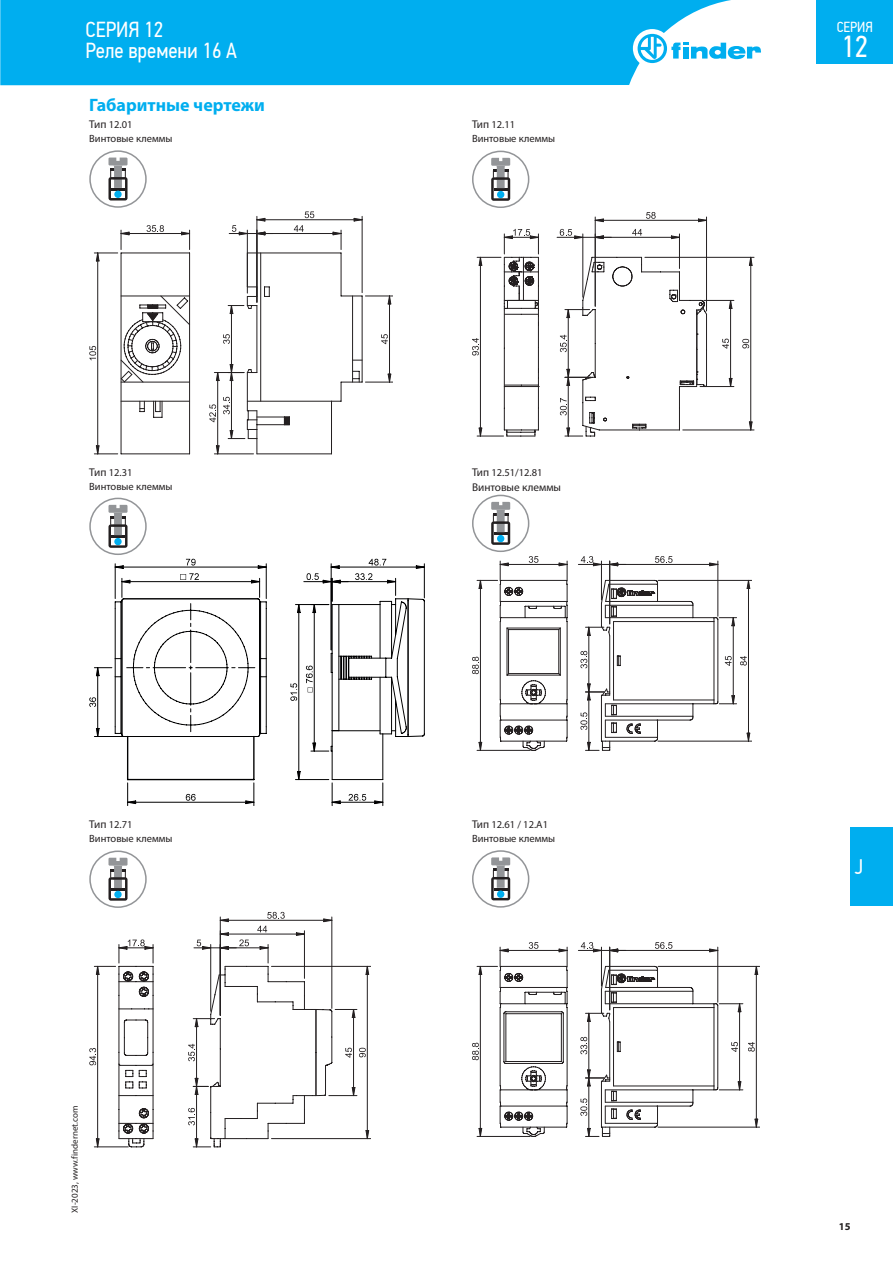
<style>
.page{position:relative;width:893px;height:1263px;background:#fff}
.page>*{position:absolute;margin:0;border:0;box-sizing:border-box;transform-origin:0 0}
.t1{font:30.3px "PF Din Text Cond Pro";color:#fff}
.t2{font:21.75px/21px "PF Din Text Cond Pro";color:#fff}
.t3{font:21px "PF Din Text Cond Pro";color:#fff}
.t4{font:700 18px "Myriad Pro";color:#00aeef}
.t5{font:14.55px "PF Din Text Cond Pro";color:#fff}
.t6{font:11.25px "Myriad Pro";color:#231f20}
.t7{font:10.5px/14.2px "Myriad Pro";color:#231f20}
.t8{font:700 10.5px "Myriad Pro";color:#231f20}
.t9{font:9px "Myriad Pro";color:#231f20}
.s1{font-size:11.25px}
</style>
<div class="page">
<div style="left:0;top:0;width:731px;height:85px;background:#00aeef"></div>
<div style="left:633px;top:29px;width:38px;height:39px;background:#fff;border-radius:50%"></div>
<svg style="left:638px;top:34px;width:123px;height:29px"></svg>
<div style="left:816px;top:0;width:77px;height:64px;background:#00aeef"></div>
<div style="left:850px;top:827px;width:43px;height:79px;background:#00aeef"></div>
<div style="left:89px;top:150px;width:58px;height:58px;border:2px solid #939598;border-radius:50%"></div>
<svg style="left:108px;top:158px;width:20px;height:42px"></svg>
<hr style="left:121px;top:453px;width:69px;height:1px;background:#231f20">
<hr style="left:189px;top:253px;width:1px;height:201px;background:#231f20">
<hr style="left:121px;top:252px;width:69px;height:1px;background:#231f20">
<hr style="left:121px;top:253px;width:1px;height:201px;background:#231f20">
<svg style="left:121px;top:296px;width:69px;height:122px"></svg>
<svg style="left:147px;top:225px;width:17px;height:7px"></svg>
<svg style="left:181px;top:230px;width:9px;height:20px"></svg>
<hr style="left:121px;top:233px;width:69px;height:1px;background:#231f20">
<svg style="left:89px;top:346px;width:7px;height:14px"></svg>
<svg style="left:94px;top:230px;width:35px;height:31px"></svg>
<svg style="left:94px;top:446px;width:24px;height:9px"></svg>
<hr style="left:97px;top:253px;width:1px;height:201px;background:#231f20">
<hr style="left:214px;top:454px;width:39px;height:1px;background:#231f20">
<svg style="left:209px;top:211px;width:184px;height:243px"></svg>
<hr style="left:231px;top:372px;width:1px;height:67px;background:#231f20">
<div style="left:472px;top:151px;width:57px;height:57px;border:2px solid #939598;border-radius:50%"></div>
<svg style="left:491px;top:158px;width:19px;height:43px"></svg>
<hr style="left:704px;top:300px;width:30px;height:1px;background:#231f20">
<hr style="left:700px;top:386px;width:34px;height:1px;background:#231f20">
<svg style="left:722px;top:339px;width:7px;height:10px"></svg>
<svg style="left:729px;top:300px;width:3px;height:9px"></svg>
<svg style="left:729px;top:378px;width:3px;height:8px"></svg>
<hr style="left:730px;top:300px;width:1px;height:86px;background:#231f20">
<hr style="left:595px;top:217px;width:1px;height:89px;background:#231f20">
<hr style="left:706px;top:217px;width:1px;height:94px;background:#231f20">
<svg style="left:646px;top:212px;width:10px;height:7px"></svg>
<svg style="left:595px;top:219px;width:8px;height:3px"></svg>
<svg style="left:698px;top:219px;width:8px;height:3px"></svg>
<hr style="left:595px;top:220px;width:111px;height:1px;background:#231f20">
<hr style="left:645px;top:257px;width:109px;height:1px;background:#231f20">
<hr style="left:683px;top:430px;width:71px;height:1px;background:#231f20">
<svg style="left:742px;top:339px;width:7px;height:9px"></svg>
<svg style="left:749px;top:257px;width:3px;height:9px"></svg>
<svg style="left:749px;top:422px;width:3px;height:8px"></svg>
<hr style="left:750px;top:257px;width:1px;height:173px;background:#231f20">
<svg style="left:472px;top:229px;width:235px;height:208px"></svg>
<hr style="left:568px;top:310px;width:1px;height:67px;background:#231f20">
<div style="left:89px;top:498px;width:58px;height:57px;border:2px solid #939598;border-radius:50%"></div>
<svg style="left:108px;top:505px;width:20px;height:43px"></svg>
<hr style="left:128px;top:779px;width:126px;height:1px;background:#000001">
<hr style="left:253px;top:736px;width:2px;height:43px;background:#000001">
<hr style="left:127px;top:736px;width:1px;height:43px;background:#000001">
<hr style="left:295px;top:604px;width:34px;height:1px;background:#000001">
<hr style="left:295px;top:779px;width:34px;height:1px;background:#000001">
<svg style="left:290px;top:683px;width:7px;height:18px"></svg>
<svg style="left:297px;top:604px;width:2px;height:9px"></svg>
<svg style="left:297px;top:771px;width:2px;height:9px"></svg>
<hr style="left:299px;top:604px;width:1px;height:175px;background:#000001">
<svg style="left:186px;top:794px;width:10px;height:7px"></svg>
<svg style="left:127px;top:783px;width:9px;height:23px"></svg>
<svg style="left:246px;top:783px;width:9px;height:23px"></svg>
<hr style="left:128px;top:802px;width:126px;height:1px;background:#000001">
<svg style="left:89px;top:559px;width:178px;height:179px"></svg>
<hr style="left:115px;top:567px;width:151px;height:1px;background:#000001">
<svg style="left:306px;top:559px;width:119px;height:247px"></svg>
<hr style="left:304px;top:581px;width:44px;height:1px;background:#000001">
<div style="left:472px;top:495px;width:57px;height:57px;border:2px solid #939598;border-radius:50%"></div>
<svg style="left:491px;top:502px;width:19px;height:43px"></svg>
<hr style="left:658px;top:580px;width:94px;height:1px;background:#231f20">
<hr style="left:658px;top:741px;width:94px;height:1px;background:#231f20">
<svg style="left:580px;top:579px;width:170px;height:172px"></svg>
<hr style="left:748px;top:580px;width:1px;height:161px;background:#231f20">
<hr style="left:718px;top:561px;width:1px;height:55px;background:#231f20">
<svg style="left:655px;top:556px;width:17px;height:7px"></svg>
<svg style="left:710px;top:563px;width:8px;height:3px"></svg>
<hr style="left:610px;top:564px;width:108px;height:1px;background:#231f20">
<hr style="left:609px;top:561px;width:1px;height:63px;background:#231f20">
<hr style="left:601px;top:561px;width:1px;height:39px;background:#231f20">
<svg style="left:609px;top:563px;width:9px;height:3px"></svg>
<svg style="left:581px;top:556px;width:21px;height:10px"></svg>
<hr style="left:578px;top:564px;width:48px;height:1px;background:#231f20">
<svg style="left:472px;top:556px;width:96px;height:195px"></svg>
<div style="left:89px;top:850px;width:58px;height:58px;border:2px solid #939598;border-radius:50%"></div>
<svg style="left:108px;top:858px;width:20px;height:43px"></svg>
<svg style="left:89px;top:939px;width:65px;height:208px"></svg>
<hr style="left:97px;top:966px;width:1px;height:181px;background:#231f20">
<hr style="left:271px;top:966px;width:100px;height:1px;background:#231f20">
<hr style="left:271px;top:1138px;width:100px;height:1px;background:#231f20">
<svg style="left:188px;top:912px;width:181px;height:235px"></svg>
<hr style="left:196px;top:1019px;width:1px;height:67px;background:#231f20">
<div style="left:472px;top:850px;width:57px;height:58px;border:2px solid #939598;border-radius:50%"></div>
<svg style="left:491px;top:857px;width:19px;height:43px"></svg>
<hr style="left:567px;top:1007px;width:1px;height:79px;background:#231f20">
<hr style="left:501px;top:1127px;width:65px;height:1px;background:#231f20">
<hr style="left:501px;top:1106px;width:65px;height:1px;background:#231f20">
<hr style="left:501px;top:987px;width:65px;height:1px;background:#231f20">
<hr style="left:501px;top:966px;width:65px;height:1px;background:#231f20">
<svg style="left:566px;top:1085px;width:2px;height:43px"></svg>
<hr style="left:501px;top:1003px;width:65px;height:1px;background:#231f20">
<hr style="left:525px;top:992px;width:40px;height:1px;background:#231f20">
<hr style="left:500px;top:950px;width:67px;height:1px;background:#231f20">
<hr style="left:658px;top:966px;width:102px;height:1px;background:#231f20">
<hr style="left:658px;top:1127px;width:102px;height:1px;background:#231f20">
<svg style="left:580px;top:965px;width:178px;height:172px"></svg>
<hr style="left:756px;top:966px;width:1px;height:161px;background:#231f20">
<hr style="left:717px;top:947px;width:1px;height:55px;background:#231f20">
<svg style="left:655px;top:942px;width:17px;height:7px"></svg>
<svg style="left:710px;top:949px;width:8px;height:3px"></svg>
<hr style="left:610px;top:950px;width:108px;height:1px;background:#231f20">
<hr style="left:609px;top:947px;width:1px;height:63px;background:#231f20">
<hr style="left:601px;top:947px;width:1px;height:39px;background:#231f20">
<svg style="left:609px;top:949px;width:9px;height:3px"></svg>
<svg style="left:581px;top:942px;width:21px;height:10px"></svg>
<hr style="left:578px;top:950px;width:48px;height:1px;background:#231f20">
<hr style="left:506px;top:1063px;width:55px;height:1px;background:#231f20">
<hr style="left:506px;top:1011px;width:55px;height:1px;background:#231f20">
<svg style="left:553px;top:947px;width:15px;height:67px"></svg>
<hr style="left:563px;top:1014px;width:1px;height:47px;background:#231f20">
<hr style="left:506px;top:1013px;width:55px;height:1px;background:#231f20">
<hr style="left:506px;top:1061px;width:55px;height:1px;background:#231f20">
<hr style="left:561px;top:1014px;width:1px;height:47px;background:#231f20">
<hr style="left:534px;top:1089px;width:32px;height:1px;background:#231f20">
<svg style="left:472px;top:942px;width:74px;height:195px"></svg>
<h2 class="t2" style="left:86px;top:19px;width:153px">СЕРИЯ 12<br>Реле времени 16 A</h2>
<h3 class="t4" style="left:89px;top:93px;width:177px">Габаритные чертежи</h3>
<p class="t7" style="left:89px;top:117px;width:85px"><span class="s1">Тип</span> 12.01<br>Винтовые клеммы</p>
<p class="t7" style="left:472px;top:117px;width:85px"><span class="s1">Тип</span> 12.11<br>Винтовые клеммы</p>
<p class="t7" style="left:89px;top:465px;width:85px"><span class="s1">Тип</span> 12.31<br>Винтовые клеммы</p>
<p class="t7" style="left:472px;top:465px;width:72px"><span class="s1">Тип</span> 12.51/12.81</p>
<p class="t6" style="left:472px;top:480px;width:91px">Винтовые клеммы</p>
<p class="t7" style="left:89px;top:817px;width:85px"><span class="s1">Тип</span> 12.71<br>Винтовые клеммы</p>
<p class="t7" style="left:472px;top:817px;width:85px"><span class="s1">Тип</span> 12.61 / 12.A1<br>Винтовые клеммы</p>
<p class="t9" style="left:69px;top:1213px;width:108px;rotate:-90deg">XI-2023, www.findernet.com</p>
<h3 class="t5" style="left:837px;top:19px;width:38px">СЕРИЯ</h3>
<h1 class="t1" style="left:841px;top:28px;width:28px">12</h1>
<h3 class="t3" style="left:855px;top:855px;width:10px">J</h3>
<p class="t8" style="left:839px;top:1219px;width:13px">15</p>
</div>
